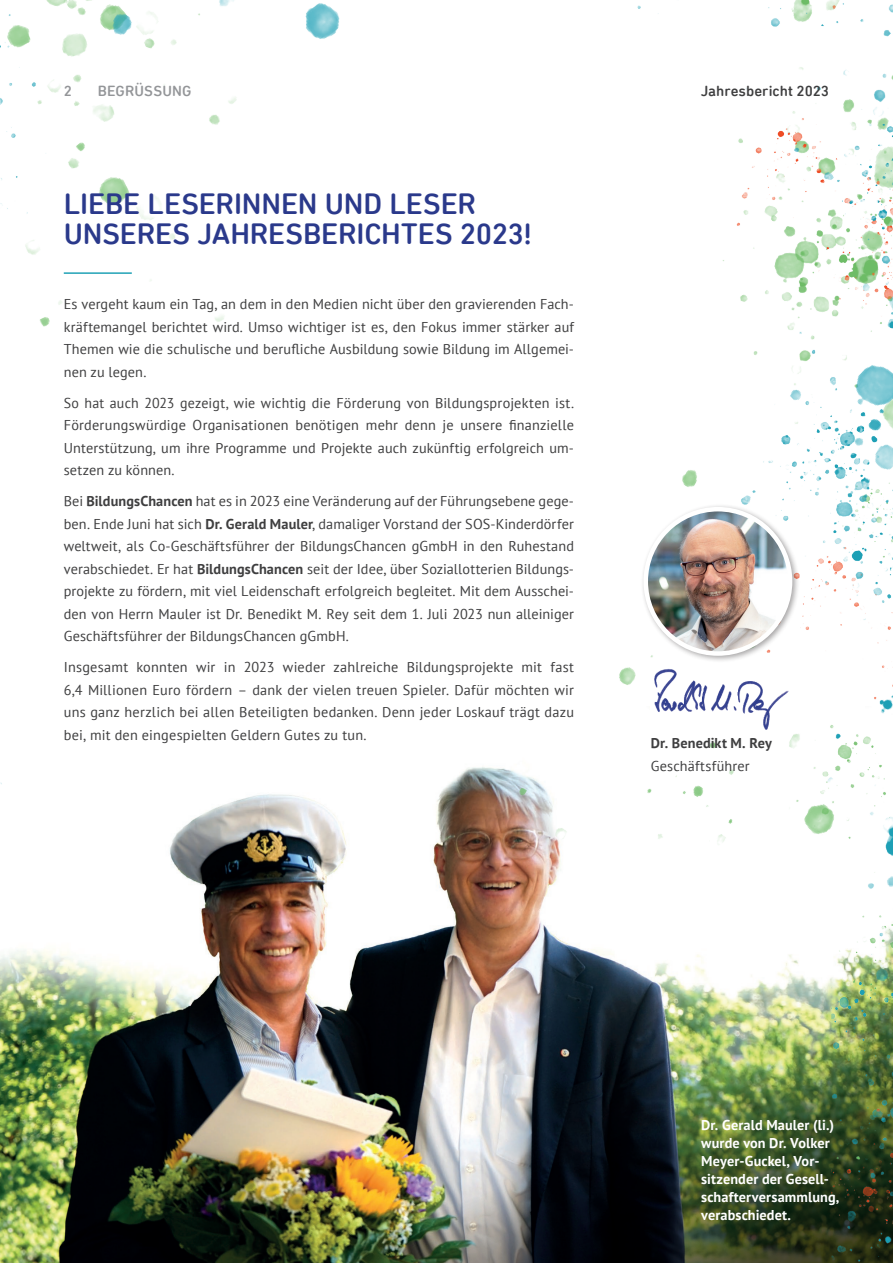
<style>
.page{position:relative;width:893px;height:1263px;background:#fff}
.page>*{position:absolute;margin:0;border:0;box-sizing:border-box;transform-origin:0 0}
.t1{font:500 30px/30px "DIN Next Rounded LT Pro";letter-spacing:-.005em;color:#2a398b}
.t2{font:500 15px "DIN Next Rounded LT Pro";letter-spacing:.005em;color:#3e3e3f}
.t3{font:500 15px "DIN Next Rounded LT Pro";letter-spacing:.01em;color:#939598}
.t4{font:14.25px/22.5px "PT Sans";letter-spacing:.01em;color:#3e3e3f;text-align:justify}
.t5{font:700 14.25px/18px "PT Sans";letter-spacing:.01em;color:#fff}
.t6{font:700 14.25px "PT Sans";letter-spacing:.01em;color:#3e3e3f}
.s1{font-weight:700}
</style>
<div class="page">
<img style="left:0;top:0;width:893px;height:1263px">
<hr style="left:64px;top:272px;width:68px;height:2px;background:#21a2b6">
<img style="left:651px;top:668px;width:138px;height:63px">
<div style="left:640px;top:504px;width:160px;height:159px;background:#231f20;opacity:.4"></div>
<img style="left:646px;top:509px;width:144px;height:144px;border-radius:72px">
<div style="left:643px;top:507px;width:149px;height:149px;border:4px solid #fff;border-radius:50%"></div>
<p class="t3" style="left:64px;top:82px;width:10px">2</p>
<p class="t3" style="left:98px;top:82px;width:95px">BEGRÜSSUNG</p>
<p class="t2" style="left:701px;top:82px;width:130px">Jahresbericht 2023</p>
<h1 class="t1" style="left:64px;top:188px;width:470px">LIEBE LESERINNEN UND LESER<br>UNSERES JAHRESBERICHTES 2023!</h1>
<p class="t4" style="left:64px;top:293px;width:512px">Es vergeht kaum ein Tag, an dem in den Medien nicht über den gravierenden Fach&shy;kräftemangel berichtet wird. Umso wichtiger ist es, den Fokus immer stärker auf Themen wie die schulische und berufliche Ausbildung sowie Bildung im Allgemei&shy;nen zu legen.</p>
<p class="t4" style="left:64px;top:391px;width:512px">So hat auch 2023 gezeigt, wie wichtig die Förderung von Bildungsprojekten ist.<br>Förderungswürdige Organisationen benötigen mehr denn je unsere finanzielle Unterstützung, um ihre Programme und Projekte auch zukünftig erfolgreich um&shy;setzen zu können.</p>
<p class="t4" style="left:64px;top:490px;width:512px">Bei <span class="s1">BildungsChancen</span> hat es in 2023 eine Veränderung auf der Führungsebene gege&shy;ben. Ende Juni hat sich <span class="s1">Dr. Gerald Mauler</span>, damaliger Vorstand der SOS-Kinderdörfer weltweit, als Co-Geschäftsführer der BildungsChancen gGmbH in den Ruhestand verabschiedet. Er hat <span class="s1">BildungsChancen</span> seit der Idee, über Soziallotterien Bildungs&shy;projekte zu fördern, mit viel Leidenschaft erfolgreich begleitet. Mit dem Ausschei&shy;den von Herrn Mauler ist Dr. Benedikt M. Rey seit dem 1. Juli 2023 nun alleiniger Geschäftsführer der BildungsChancen gGmbH.</p>
<p class="t4" style="left:64px;top:656px;width:512px">Insgesamt konnten wir in 2023 wieder zahlreiche Bildungsprojekte mit fast 6,4 Millionen Euro fördern – dank der vielen treuen Spieler. Dafür möchten wir uns ganz herzlich bei allen Beteiligten bedanken. Denn jeder Loskauf trägt dazu bei, mit den eingespielten Geldern Gutes zu tun.</p>
<p class="t6" style="left:651px;top:734px;width:122px">Dr. Benedikt M. Rey</p>
<p class="t4" style="left:651px;top:754px;width:100px">Geschäftsführer</p>
<p class="t5" style="left:701px;top:1116px;width:139px">Dr. Gerald Mauler (li.) wurde von Dr. Volker<br>Meyer-Guckel, Vor&shy;sitzender der Gesell&shy;schafterversammlung, verabschiedet.</p>
</div>
